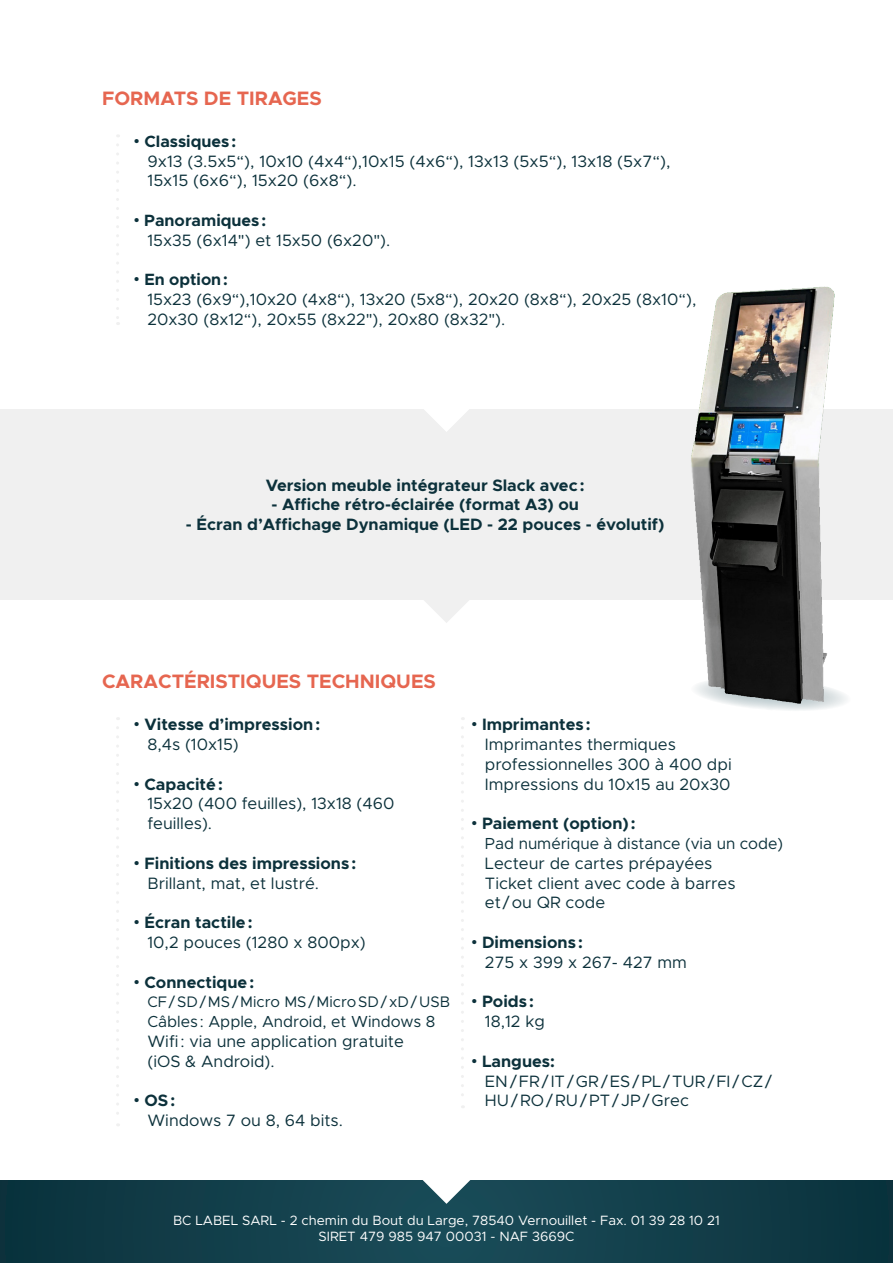
<style>
.page{position:relative;width:893px;height:1263px;background:#fff}
.page>*{position:absolute;margin:0;border:0;box-sizing:border-box;transform-origin:0 0}
.t1{font:700 19.5px "Metropolis";color:#e66650}
.t2{font:16.5px/19.8px "Metropolis";color:#0c313b}
.t3{font:700 16.5px/19.8px "Metropolis";color:#0c313b}
.t4{font:700 16.35px "Metropolis";color:#0c313b}
.t5{font:16.05px "Metropolis";color:#0c313b}
.t6{font:15.3px "Metropolis";color:#0c313b}
.t7{font:13.5px "Metropolis";color:#fff}
.s1{font-family:"Arial";font-weight:400;font-size:16.5px}
.s2{font-family:"Arial";font-weight:400}
.s3{font-weight:400}
.s4{font-family:"Arial"}
.s5{font-weight:700}
</style>
<div class="page">
<div style="left:0;top:1180px;width:893px;height:83px;background:linear-gradient(to bottom,#123e49,#123f4b)"></div>
<svg style="left:422px;top:1180px;width:49px;height:24px"></svg>
<div style="left:0;top:409px;width:893px;height:191px;background:#f0f0f0"></div>
<svg style="left:424px;top:409px;width:45px;height:23px"></svg>
<svg style="left:424px;top:600px;width:45px;height:23px"></svg>
<svg style="left:116px;top:728px;width:3px;height:398px"></svg>
<svg style="left:461px;top:728px;width:3px;height:380px"></svg>
<img style="left:691px;top:286px;width:156px;height:424px">
<svg style="left:116px;top:144px;width:3px;height:181px"></svg>
<p class="t1" style="left:102px;top:86px;width:221px">FORMATS DE TIRAGES</p>
<p class="t4" style="left:134px;top:131px;width:104px"><span class="s1">•</span> Classiques:</p>
<p class="t2" style="left:147px;top:151px;width:524px">9x13 (3.5x5“), 10x10 (4x4“),10x15 (4x6“), 13x13 (5x5“), 13x18 (5x7“),<br>15x15 (6x6“), 15x20 (6x8“).</p>
<p class="t4" style="left:134px;top:210px;width:134px"><span class="s1">•</span> Panoramiques:</p>
<p class="t2" style="left:147px;top:230px;width:244px">15x35 (6x14") et 15x50 (6x20").</p>
<p class="t4" style="left:134px;top:269px;width:95px"><span class="s1">•</span> En option:</p>
<p class="t2" style="left:147px;top:290px;width:550px">15x23 (6x9“),10x20 (4x8“), 13x20 (5x8“), 20x20 (8x8“), 20x25 (8x10“),<br>20x30 (8x12“), 20x55 (8x22"), 20x80 (8x32").</p>
<p class="t3" style="left:266px;top:475px;width:320px">Version meuble intégrateur Slack avec:</p>
<p class="t3" style="left:271px;top:495px;width:309px">- Affiche rétro-éclairée (format A3) ou</p>
<p class="t3" style="left:186px;top:515px;width:480px">- Écran d’Affichage Dynamique (LED - 22 pouces - évolutif)</p>
<p class="t1" style="left:102px;top:669px;width:335px">CARACTÉRISTIQUES TECHNIQUES</p>
<p class="t3" style="left:147px;top:715px;width:174px;text-indent:-14px"><span class="s2">•</span> Vitesse d’impression:<br><span class="s3">8,4s (10x15)</span></p>
<p class="t2" style="left:147px;top:774px;width:248px;text-indent:-14px"><span class="s4">•</span> <span class="s5">Capacité:<br></span>15x20 (400 feuilles), 13x18 (460 feuilles).</p>
<p class="t3" style="left:147px;top:853px;width:210px;text-indent:-14px"><span class="s2">•</span> Finitions des impressions:<br><span class="s3">Brillant, mat, et lustré.</span></p>
<p class="t2" style="left:147px;top:913px;width:220px;text-indent:-14px"><span class="s4">•</span> <span class="s5">Écran tactile:<br></span>10,2 pouces (1280 x 800px)</p>
<p class="t3" style="left:134px;top:972px;width:122px"><span class="s2">•</span> Connectique:</p>
<p class="t6" style="left:147px;top:993px;width:304px">CF/SD/MS/Micro MS/MicroSD/xD/USB</p>
<p class="t5" style="left:147px;top:1012px;width:290px">Câbles : Apple, Android, et Windows 8</p>
<p class="t2" style="left:147px;top:1031px;width:258px">Wifi: via une application gratuite (iOS &amp; Android).</p>
<p class="t2" style="left:147px;top:1091px;width:197px;text-indent:-14px"><span class="s4">•</span> <span class="s5">OS:<br></span>Windows 7 ou 8, 64 bits.</p>
<p class="t2" style="left:485px;top:715px;width:248px;text-indent:-14px"><span class="s4">•</span> <span class="s5">Imprimantes:<br></span>Imprimantes thermiques professionnelles 300 à 400 dpi<br>Impressions du 10x15 au 20x30</p>
<p class="t3" style="left:471px;top:814px;width:166px"><span class="s2">•</span> Paiement (option):</p>
<p class="t5" style="left:485px;top:833px;width:300px">Pad numérique à distance (via un code)</p>
<p class="t2" style="left:485px;top:853px;width:252px">Lecteur de cartes prépayées<br>Ticket client avec code à barres et /ou QR code</p>
<p class="t2" style="left:485px;top:932px;width:204px;text-indent:-14px"><span class="s4">•</span> <span class="s5">Dimensions:<br></span>275 x 399 x 267- 427 mm</p>
<p class="t2" style="left:485px;top:992px;width:61px;text-indent:-14px"><span class="s4">•</span> <span class="s5">Poids:<br></span>18,12 kg</p>
<p class="t2" style="left:485px;top:1051px;width:289px;text-indent:-14px"><span class="s4">•</span> <span class="s5">Langues:<br></span>EN/FR/IT/GR/ES/PL/TUR/FI/CZ/<br>HU/RO/RU/PT/JP/Grec</p>
<p class="t7" style="left:173px;top:1212px;width:548px">BC LABEL SARL - 2 chemin du Bout du Large, 78540 Vernouillet - Fax. 01 39 28 10 21</p>
<p class="t7" style="left:319px;top:1228px;width:257px">SIRET 479 985 947 00031 - NAF 3669C</p>
</div>
